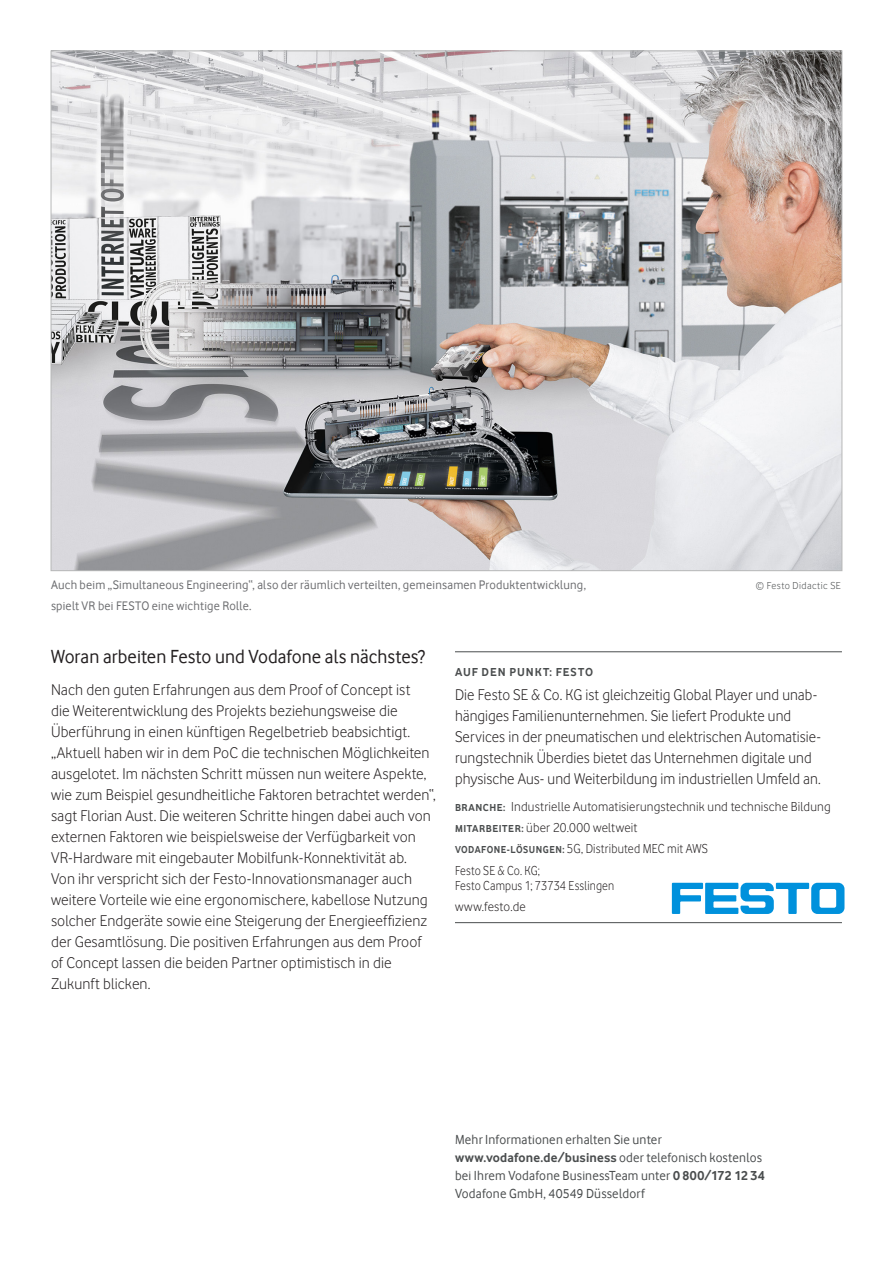
<style>
.page{position:relative;width:893px;height:1263px;background:#fff}
.page>*{position:absolute;margin:0;border:0;box-sizing:border-box;transform-origin:0 0}
.Zwischenheadline{font:19.5px "Vodafone Rg";color:#231f20}
.Fließtext{font:16.2px/21px "Vodafone Lt";letter-spacing:.005em;color:#231f20}
.Infokasten_Text{font:13.5px/18px "Vodafone Rg";letter-spacing:.015em;color:#4a4d4e}
.Infokasten_Text-2{font:13.5px/21px "Vodafone Lt";letter-spacing:.015em;color:#231f20}
.Infokasten_Text-3{font:13.5px "Vodafone Lt";letter-spacing:.015em;color:#231f20;scale:.91 1}
.Bildunterschrift{font:12.75px/21px "Vodafone Rg";letter-spacing:.015em;color:#6c6d70}
.Tagword{font:700 12px "Vodafone Rg";letter-spacing:.08em;color:#4a4d4e}
.Fließtext-2{font:10.5px "Vodafone Lt";letter-spacing:.045em;color:#4a4d4e}
.s1{font-family:"Vodafone Rg";font-weight:700;font-size:10.5px;color:#4a4d4e}
.s2{font-weight:700}
</style>
<div class="page">
<img style="left:53px;top:53px;width:787px;height:516px">
<svg style="left:672px;top:883px;width:172px;height:31px"></svg>
<hr style="left:455px;top:651px;width:387px;height:1px;background:#4a4d4e">
<hr style="left:455px;top:922px;width:387px;height:1px;background:#4a4d4e">
<p class="Bildunterschrift" style="left:51px;top:574px;width:536px">Auch beim „Simultaneous Engineering“, also der räumlich verteilten, gemeinsamen Produktentwicklung, spielt VR bei FESTO eine wichtige Rolle.</p>
<p class="Fließtext-2" style="left:756px;top:579px;width:87px">© Festo Didactic SE</p>
<p class="Zwischenheadline" style="left:51px;top:646px;width:375px">Woran arbeiten Festo und Vodafone als nächstes?</p>
<p class="Fließtext" style="left:51px;top:679px;width:386px">Nach den guten Erfahrungen aus dem Proof of Concept ist<br>die Weiterentwicklung des Projekts beziehungsweise die Überführung in einen künftigen Regelbetrieb beabsichtigt. „Aktuell haben wir in dem PoC die technischen Möglichkeiten ausgelotet. Im nächsten Schritt müssen nun weitere Aspekte, wie zum Beispiel gesundheitliche Faktoren betrachtet werden“, sagt Florian Aust. Die weiteren Schritte hingen dabei auch von externen Faktoren wie beispielsweise der Verfügbarkeit von VR-Hardware mit eingebauter Mobilfunk-Konnektivität ab.<br>Von ihr verspricht sich der Festo-Innovationsmanager auch weitere Vorteile wie eine ergonomischere, kabellose Nutzung solcher Endgeräte sowie eine Steigerung der Energieeffizienz der Gesamtlösung. Die positiven Erfahrungen aus dem Proof of Concept lassen die beiden Partner optimistisch in die Zukunft blicken.</p>
<p class="Tagword" style="left:455px;top:665px;width:140px">AUF DEN PUNKT: FESTO</p>
<p class="Fließtext" style="left:455px;top:684px;width:367px">Die Festo SE &amp; Co. KG ist gleichzeitig Global Player und unab&shy;hängiges Familienunternehmen. Sie liefert Produkte und Services in der pneumatischen und elektrischen Automatisie&shy;rungstechnik Überdies bietet das Unternehmen digitale und physische Aus- und Weiterbildung im industriellen Umfeld an.</p>
<p class="Infokasten_Text-2" style="left:455px;top:796px;width:377px"><span class="s1">BRANCHE:</span> Industrielle Automatisierungstechnik und technische Bildung</p>
<p class="Infokasten_Text-2" style="left:455px;top:817px;width:255px"><span class="s1">MITARBEITER:</span> über 20.000 weltweit<br><span class="s1">VODAFONE-LÖSUNGEN:</span> 5G, Distributed MEC mit AWS</p>
<p class="Infokasten_Text-3" style="left:455px;top:863px;width:95px">Festo SE &amp; Co. KG;</p>
<p class="Infokasten_Text-3" style="left:455px;top:878px;width:176px">Festo Campus 1; 73734 Esslingen</p>
<p class="Infokasten_Text-2" style="left:455px;top:896px;width:72px">www.festo.de</p>
<p class="Infokasten_Text" style="left:455px;top:1130px;width:208px">Mehr Informationen erhalten Sie unter</p>
<p class="Infokasten_Text" style="left:455px;top:1148px;width:311px"><span class="s2">www.vodafone.de/business</span> oder telefonisch kostenlos bei Ihrem Vodafone BusinessTeam unter <span class="s2">0 800/172 12 34</span></p>
<p class="Infokasten_Text" style="left:455px;top:1184px;width:191px">Vodafone GmbH, 40549 Düsseldorf</p>
</div>
